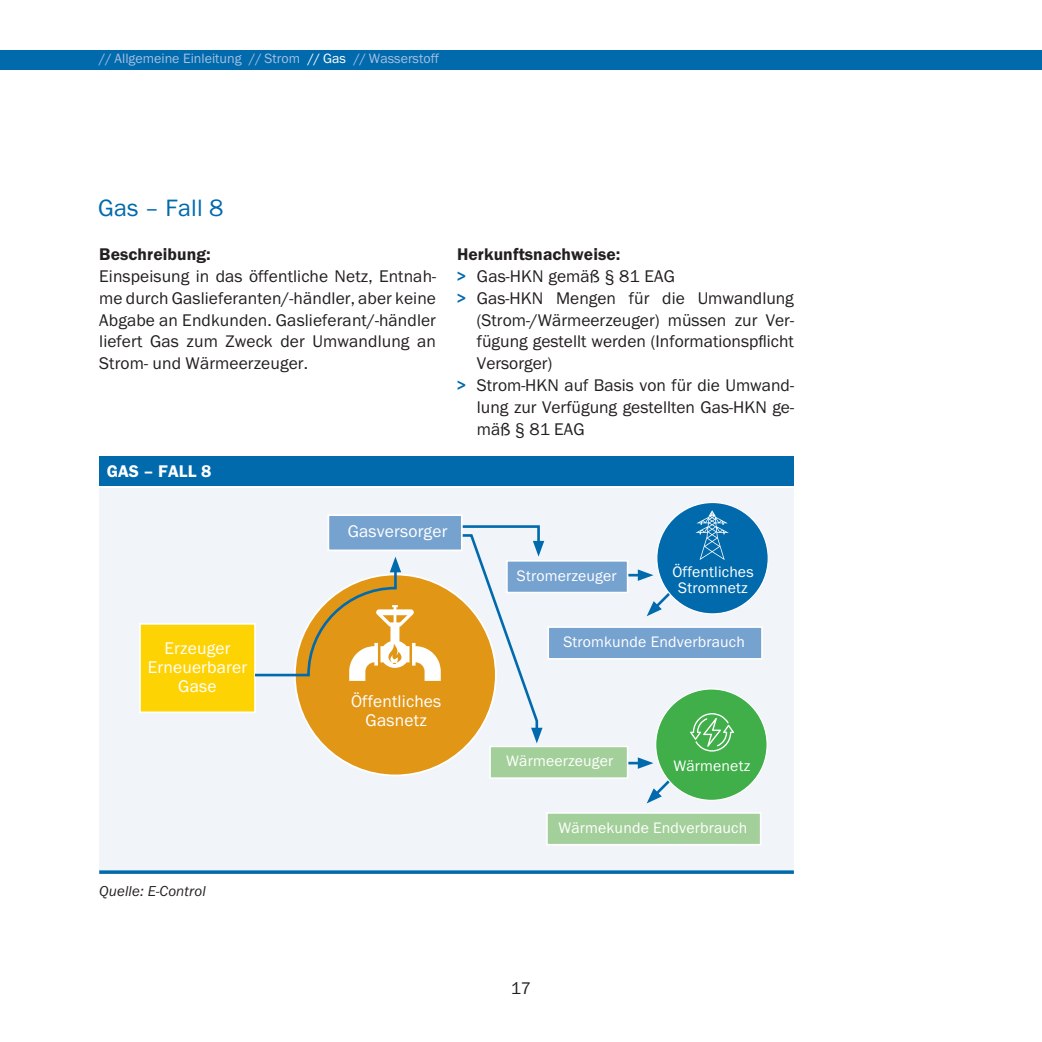
<style>
.page{position:relative;width:1042px;height:1042px;background:#fff}
.page>*{position:absolute;margin:0;border:0;box-sizing:border-box;transform-origin:0 0}
.t1{font:24.5px "Franklin Got Itc T";letter-spacing:.005em;color:#006aad}
.t2{font:17.5px/21.9px "Franklin Got Itc T";color:#231f20;text-align:justify}
.t3{font:17.5px/19.2px "Franklin Got Itc T";letter-spacing:.01em;color:#fff;text-align:center}
.t4{font:600 17.5px "Franklin Got Itc T";letter-spacing:.005em;color:#231f20}
.t5{font:600 17.5px "Franklin Got Itc T";letter-spacing:.005em;color:#fff}
.t6{font:15.75px/15.8px "Franklin Got Itc T";letter-spacing:.01em;color:#fff;text-align:center}
.t7{font:italic 14.88px "Franklin Got Itc T";letter-spacing:.01em;color:#231f20}
.t8{font:14px "Franklin Got Itc T";color:#a7c0e0}
.s1{color:#fff}
.s2{font-weight:500;color:#006aad}
</style>
<div class="page">
<div style="left:0;top:50px;width:1042px;height:19px;background:#006aad"></div>
<div style="left:99px;top:485px;width:695px;height:389px;background:#f1f4f8"></div>
<div style="left:99px;top:456px;width:695px;height:30px;background:#006aad"></div>
<svg style="left:99px;top:870px;width:695px;height:4px"></svg>
<hr style="left:99px;top:486px;width:695px;height:2px;background:#fff">
<div style="left:295px;top:574px;width:201px;height:201px;background:#e29616;border-radius:50%"></div>
<div style="left:139px;top:623px;width:117px;height:90px;background:#fed304;border:2px solid #fff"></div>
<svg style="left:252px;top:556px;width:189px;height:125px"></svg>
<hr style="left:618px;top:574px;width:25px;height:2px;background:#006aad">
<svg style="left:638px;top:569px;width:15px;height:12px"></svg>
<hr style="left:618px;top:762px;width:25px;height:2px;background:#006aad">
<svg style="left:638px;top:757px;width:15px;height:12px"></svg>
<svg style="left:646px;top:589px;width:24px;height:27px"></svg>
<svg style="left:647px;top:778px;width:28px;height:25px"></svg>
<div style="left:489px;top:745px;width:139px;height:34px;background:#a3cf9a;border:2px solid #fff"></div>
<div style="left:546px;top:812px;width:215px;height:33px;background:#a3cf9a;border:2px solid #fff"></div>
<div style="left:656px;top:689px;width:111px;height:111px;background:#40ae49;border-radius:50%"></div>
<svg style="left:690px;top:713px;width:44px;height:38px"></svg>
<div style="left:506px;top:560px;width:122px;height:33px;background:#76a2d0;border:2px solid #fff"></div>
<div style="left:657px;top:502px;width:111px;height:112px;background:#006aad;border-radius:50%"></div>
<svg style="left:695px;top:510px;width:34px;height:50px"></svg>
<div style="left:547px;top:626px;width:216px;height:33px;background:#76a2d0;border:2px solid #fff"></div>
<svg style="left:448px;top:525px;width:96px;height:218px"></svg>
<div style="left:327px;top:514px;width:136px;height:37px;background:#76a2d0;border:2px solid #fff"></div>
<p class="t8" style="left:99px;top:51px;width:341px">// Allgemeine Einleitung // Strom <span class="s1">// Gas</span> // Wasserstoff</p>
<h1 class="t1" style="left:98px;top:194px;width:127px">Gas – Fall 8</h1>
<p class="t4" style="left:99px;top:244px;width:113px">Beschreibung:</p>
<p class="t2" style="left:99px;top:265px;width:338px">Einspeisung in das öffentliche Netz, Entnah&shy;me durch Gaslieferanten/-händler, aber keine Abgabe an Endkunden. Gaslieferant/-händler liefert Gas zum Zweck der Umwandlung an Strom- und Wärmeerzeuger.</p>
<p class="t5" style="left:107px;top:461px;width:106px">GAS – FALL 8</p>
<p class="t4" style="left:457px;top:244px;width:165px">Herkunftsnachweise:</p>
<p class="t2" style="left:457px;top:265px;width:219px"><span class="s2">&gt;</span> Gas-HKN gemäß § 81 EAG</p>
<p class="t2" style="left:457px;top:287px;width:338px"><span class="s2">&gt;</span> Gas-HKN Mengen für die Umwandlung</p>
<p class="t2" style="left:477px;top:309px;width:318px">(Strom-/Wärmeerzeuger) müssen zur Ver-</p>
<p class="t2" style="left:477px;top:330px;width:318px">fügung gestellt werden (Informationspflicht</p>
<p class="t2" style="left:477px;top:352px;width:77px">Versorger)</p>
<p class="t2" style="left:457px;top:374px;width:338px"><span class="s2">&gt;</span> Strom-HKN auf Basis von für die Umwand-</p>
<p class="t2" style="left:477px;top:396px;width:318px">lung zur Verfügung gestellten Gas-HKN ge-</p>
<p class="t2" style="left:477px;top:418px;width:109px">mäß § 81 EAG</p>
<p class="t3" style="left:148px;top:638px;width:101px">Erzeuger<br>Erneuerbarer<br>Gase</p>
<p class="t3" style="left:348px;top:522px;width:101px">Gasversorger</p>
<p class="t3" style="left:351px;top:691px;width:92px">Öffentliches<br>Gasnetz</p>
<p class="t6" style="left:517px;top:567px;width:101px">Stromerzeuger</p>
<p class="t6" style="left:672px;top:564px;width:83px">Öffentliches<br>Stromnetz</p>
<p class="t6" style="left:563px;top:634px;width:183px">Stromkunde Endverbrauch</p>
<p class="t6" style="left:506px;top:753px;width:109px">Wärmeerzeuger</p>
<p class="t6" style="left:673px;top:758px;width:78px">Wärmenetz</p>
<p class="t6" style="left:558px;top:820px;width:190px">Wärmekunde Endverbrauch</p>
<p class="t7" style="left:99px;top:882px;width:108px">Quelle: E-Control</p>
<p class="t2" style="left:511px;top:976px;width:22px">17</p>
</div>
